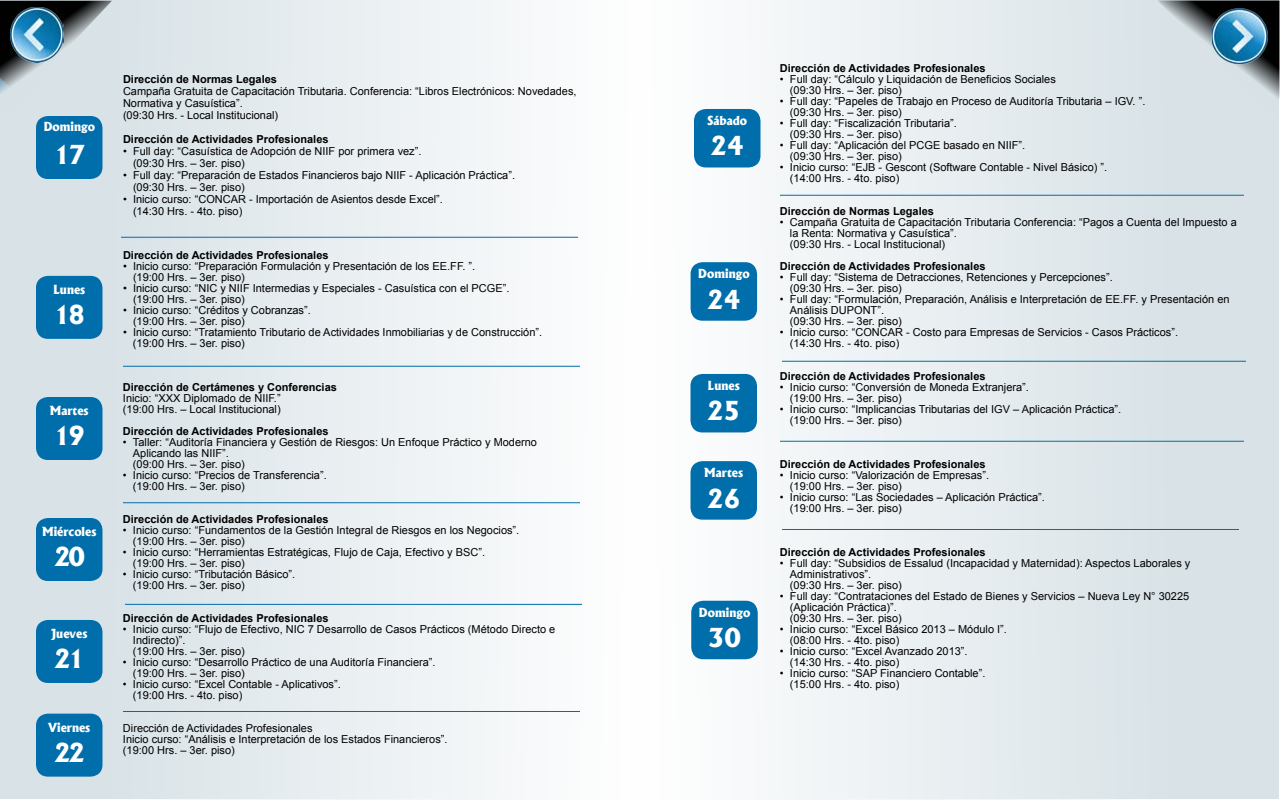
<style>
.page{position:relative;width:1280px;height:800px;background:#fff}
.page>*{position:absolute;margin:0;border:0;box-sizing:border-box;transform-origin:0 0}
.t1{font:800 25px "Albertus";letter-spacing:-.09em;color:#fff}
.t2{font:800 12px "Albertus";color:#fff}
.t3{font:11px/11px "Arial";color:#000}
.t4{font:700 11px "Arial";color:#000}
</style>
<div class="page">
<div style="left:640px;top:0;width:640px;height:800px;background:linear-gradient(to right,#fdfdfe,#d3dee4);border:1px solid #fff"></div>
<div style="left:0;top:0;width:639px;height:800px;background:linear-gradient(to right,#d2dee4,#fdfefe);border:1px solid #fff"></div>
<svg style="left:1158px;top:0;width:122px;height:120px;background:#aeb6ba"></svg>
<img style="left:0;top:1px;width:112px;height:119px">
<img style="left:1212px;top:9px;width:56px;height:54px">
<img style="left:11px;top:8px;width:53px;height:54px">
<div style="left:36px;top:116px;width:67px;height:63px;background:#006eaa;border-radius:12px"></div>
<div style="left:36px;top:276px;width:67px;height:63px;background:#006eaa;border-radius:12px"></div>
<div style="left:36px;top:397px;width:67px;height:63px;background:#006eaa;border-radius:12px"></div>
<div style="left:36px;top:620px;width:67px;height:63px;background:#006eaa;border-radius:12px"></div>
<div style="left:36px;top:518px;width:67px;height:63px;background:#006eaa;border-radius:12px"></div>
<div style="left:36px;top:714px;width:67px;height:63px;background:#006eaa;border-radius:12px"></div>
<hr style="left:121px;top:237px;width:457px;height:1px;background:#006eaa">
<hr style="left:125px;top:604px;width:457px;height:1px;background:#006eaa">
<hr style="left:123px;top:711px;width:457px;height:1px;background:#006eaa">
<div style="left:694px;top:109px;width:67px;height:58px;background:#006eaa;border-radius:12px"></div>
<div style="left:691px;top:262px;width:66px;height:59px;background:#006eaa;border-radius:12px"></div>
<div style="left:690px;top:374px;width:67px;height:58px;background:#006eaa;border-radius:12px"></div>
<div style="left:690px;top:461px;width:67px;height:59px;background:#006eaa;border-radius:12px"></div>
<hr style="left:780px;top:195px;width:464px;height:1px;background:#006eaa">
<hr style="left:782px;top:361px;width:464px;height:1px;background:#006eaa">
<div style="left:691px;top:601px;width:67px;height:58px;background:#006eaa;border-radius:12px"></div>
<hr style="left:123px;top:502px;width:457px;height:1px;background:#006eaa">
<hr style="left:782px;top:529px;width:457px;height:1px;background:#006eaa">
<hr style="left:123px;top:366px;width:457px;height:1px;background:#006eaa">
<hr style="left:780px;top:441px;width:464px;height:1px;background:#006eaa">
<p class="t2" style="left:43px;top:119px;width:53px">Domingo</p>
<h1 class="t1" style="left:54px;top:139px;width:32px">17</h1>
<p class="t2" style="left:53px;top:282px;width:34px">Lunes</p>
<h1 class="t1" style="left:54px;top:299px;width:32px">18</h1>
<p class="t2" style="left:50px;top:403px;width:40px">Martes</p>
<h1 class="t1" style="left:54px;top:420px;width:32px">19</h1>
<p class="t2" style="left:42px;top:524px;width:56px">Miércoles</p>
<h1 class="t1" style="left:54px;top:541px;width:32px">20</h1>
<p class="t2" style="left:51px;top:626px;width:38px">Jueves</p>
<h1 class="t1" style="left:54px;top:643px;width:32px">21</h1>
<p class="t2" style="left:48px;top:720px;width:44px">Viernes</p>
<h1 class="t1" style="left:54px;top:737px;width:32px">22</h1>
<p class="t4" style="left:123px;top:72px;width:156px">Dirección de Normas Legales</p>
<p class="t3" style="left:123px;top:85px;width:455px;line-height:12px">Campaña Gratuita de Capacitación Tributaria. Conferencia: “Libros Electrónicos: Novedades,<br>Normativa y Casuística”.<br>(09:30 Hrs. - Local Institucional)</p>
<p class="t4" style="left:123px;top:132px;width:207px">Dirección de Actividades Profesionales</p>
<p class="t3" style="left:133px;top:145px;width:290px;line-height:12px;text-indent:-10px">• Full day: “Casuística de Adopción de NIIF por primera vez”. (09:30 Hrs. – 3er. piso)</p>
<p class="t3" style="left:133px;top:169px;width:384px;line-height:12px;text-indent:-10px">• Full day: “Preparación de Estados Financieros bajo NIIF - Aplicación Práctica”. (09:30 Hrs. – 3er. piso)</p>
<p class="t3" style="left:133px;top:193px;width:311px;line-height:12px;text-indent:-10px">• Inicio curso: “CONCAR - Importación de Asientos desde Excel”. (14:30 Hrs. - 4to. piso)</p>
<p class="t4" style="left:123px;top:248px;width:207px">Dirección de Actividades Profesionales</p>
<p class="t3" style="left:133px;top:261px;width:344px;text-indent:-10px">• Inicio curso: “Preparación Formulación y Presentación de los EE.FF. ”. (19:00 Hrs. – 3er. piso)</p>
<p class="t3" style="left:133px;top:283px;width:378px;text-indent:-10px">• Inicio curso: “NIC y NIIF Intermedias y Especiales - Casuística con el PCGE”. (19:00 Hrs. – 3er. piso)</p>
<p class="t3" style="left:133px;top:305px;width:179px;text-indent:-10px">• Inicio curso: “Créditos y Cobranzas”. (19:00 Hrs. – 3er. piso)</p>
<p class="t3" style="left:133px;top:327px;width:411px;text-indent:-10px">• Inicio curso: “Tratamiento Tributario de Actividades Inmobiliarias y de Construcción”. (19:00 Hrs. – 3er. piso)</p>
<p class="t4" style="left:123px;top:380px;width:215px">Dirección de Certámenes y Conferencias</p>
<p class="t3" style="left:123px;top:393px;width:159px">Inicio: “XXX Diplomado de NIIF.” (19:00 Hrs. – Local Institucional)</p>
<p class="t4" style="left:123px;top:424px;width:207px">Dirección de Actividades Profesionales</p>
<p class="t3" style="left:133px;top:437px;width:406px;text-indent:-10px">• Taller: “Auditoría Financiera y Gestión de Riesgos: Un Enfoque Práctico y Moderno<br>Aplicando las NIIF”.<br>(09:00 Hrs. – 3er. piso)</p>
<p class="t3" style="left:133px;top:470px;width:195px;text-indent:-10px">• Inicio curso: “Precios de Transferencia”. (19:00 Hrs. – 3er. piso)</p>
<p class="t4" style="left:123px;top:512px;width:207px">Dirección de Actividades Profesionales</p>
<p class="t3" style="left:133px;top:525px;width:388px;text-indent:-10px">• Inicio curso: “Fundamentos de la Gestión Integral de Riesgos en los Negocios”. (19:00 Hrs. – 3er. piso)</p>
<p class="t3" style="left:133px;top:547px;width:354px;text-indent:-10px">• Inicio curso: “Herramientas Estratégicas, Flujo de Caja, Efectivo y BSC”. (19:00 Hrs. – 3er. piso)</p>
<p class="t3" style="left:133px;top:569px;width:164px;text-indent:-10px">• Inicio curso: “Tributación Básico”. (19:00 Hrs. – 3er. piso)</p>
<p class="t4" style="left:123px;top:611px;width:207px">Dirección de Actividades Profesionales</p>
<p class="t3" style="left:133px;top:624px;width:424px;text-indent:-10px">• Inicio curso: “Flujo de Efectivo, NIC 7 Desarrollo de Casos Prácticos (Método Directo e<br>Indirecto)”.<br>(19:00 Hrs. – 3er. piso)</p>
<p class="t3" style="left:133px;top:657px;width:304px;text-indent:-10px">• Inicio curso: “Desarrollo Práctico de una Auditoría Financiera”. (19:00 Hrs. – 3er. piso)</p>
<p class="t3" style="left:133px;top:679px;width:209px;text-indent:-10px">• Inicio curso: “Excel Contable - Aplicativos”. (19:00 Hrs. - 4to. piso)</p>
<p class="t3" style="left:123px;top:723px;width:326px">Dirección de Actividades Profesionales<br>Inicio curso: “Análisis e Interpretación de los Estados Financieros”. (19:00 Hrs. – 3er. piso)</p>
<p class="t2" style="left:707px;top:113px;width:42px">Sábado</p>
<h1 class="t1" style="left:711px;top:130px;width:35px">24</h1>
<p class="t2" style="left:698px;top:266px;width:53px">Domingo</p>
<h1 class="t1" style="left:707px;top:284px;width:35px">24</h1>
<p class="t2" style="left:708px;top:378px;width:34px">Lunes</p>
<h1 class="t1" style="left:707px;top:395px;width:35px">25</h1>
<p class="t2" style="left:704px;top:465px;width:40px">Martes</p>
<h1 class="t1" style="left:707px;top:483px;width:35px">26</h1>
<p class="t2" style="left:699px;top:605px;width:53px">Domingo</p>
<h1 class="t1" style="left:708px;top:622px;width:35px">30</h1>
<p class="t4" style="left:780px;top:61px;width:207px">Dirección de Actividades Profesionales</p>
<p class="t3" style="left:790px;top:74px;width:267px;text-indent:-10px">• Full day: “Cálculo y Liquidación de Beneficios Sociales (09:30 Hrs. – 3er. piso)</p>
<p class="t3" style="left:790px;top:96px;width:357px;text-indent:-10px">• Full day: “Papeles de Trabajo en Proceso de Auditoría Tributaria – IGV. ”. (09:30 Hrs. – 3er. piso)</p>
<p class="t3" style="left:790px;top:118px;width:168px;text-indent:-10px">• Full day: “Fiscalización Tributaria”. (09:30 Hrs. – 3er. piso)</p>
<p class="t3" style="left:790px;top:140px;width:237px;text-indent:-10px">• Full day: “Aplicación del PCGE basado en NIIF”. (09:30 Hrs. – 3er. piso)</p>
<p class="t3" style="left:790px;top:162px;width:319px;text-indent:-10px">• Inicio curso: “EJB - Gescont (Software Contable - Nivel Básico) ”. (14:00 Hrs. - 4to. piso)</p>
<p class="t4" style="left:780px;top:204px;width:156px">Dirección de Normas Legales</p>
<p class="t3" style="left:790px;top:217px;width:448px;text-indent:-10px">• Campaña Gratuita de Capacitación Tributaria Conferencia: “Pagos a Cuenta del Impuesto a la Renta: Normativa y Casuística”.<br>(09:30 Hrs. - Local Institucional)</p>
<p class="t4" style="left:780px;top:259px;width:207px">Dirección de Actividades Profesionales</p>
<p class="t3" style="left:790px;top:272px;width:324px;text-indent:-10px">• Full day: “Sistema de Detracciones, Retenciones y Percepciones”. (09:30 Hrs. – 3er. piso)</p>
<p class="t3" style="left:790px;top:294px;width:441px;text-indent:-10px">• Full day: “Formulación, Preparación, Análisis e Interpretación de EE.FF. y Presentación en<br>Análisis DUPONT”.<br>(09:30 Hrs. – 3er. piso)</p>
<p class="t3" style="left:790px;top:327px;width:390px;text-indent:-10px">• Inicio curso: “CONCAR - Costo para Empresas de Servicios - Casos Prácticos”. (14:30 Hrs. - 4to. piso)</p>
<p class="t4" style="left:780px;top:369px;width:207px">Dirección de Actividades Profesionales</p>
<p class="t3" style="left:790px;top:382px;width:241px;text-indent:-10px">• Inicio curso: “Conversión de Moneda Extranjera”. (19:00 Hrs. – 3er. piso)</p>
<p class="t3" style="left:790px;top:404px;width:333px;text-indent:-10px">• Inicio curso: “Implicancias Tributarias del IGV – Aplicación Práctica”. (19:00 Hrs. – 3er. piso)</p>
<p class="t4" style="left:780px;top:457px;width:207px">Dirección de Actividades Profesionales</p>
<p class="t3" style="left:790px;top:470px;width:201px;text-indent:-10px">• Inicio curso: “Valorización de Empresas”. (19:00 Hrs. – 3er. piso)</p>
<p class="t3" style="left:790px;top:492px;width:256px;text-indent:-10px">• Inicio curso: “Las Sociedades – Aplicación Práctica”. (19:00 Hrs. – 3er. piso)</p>
<p class="t4" style="left:780px;top:545px;width:207px">Dirección de Actividades Profesionales</p>
<p class="t3" style="left:790px;top:558px;width:402px;text-indent:-10px">• Full day: “Subsidios de Essalud (Incapacidad y Maternidad): Aspectos Laborales y<br>Administrativos”.<br>(09:30 Hrs. – 3er. piso)</p>
<p class="t3" style="left:790px;top:591px;width:401px;text-indent:-10px">• Full day: “Contrataciones del Estado de Bienes y Servicios – Nueva Ley N° 30225 (Aplicación Práctica)”.<br>(09:30 Hrs. – 3er. piso)</p>
<p class="t3" style="left:790px;top:624px;width:219px;text-indent:-10px">• Inicio curso: “Excel Básico 2013 – Módulo I”. (08:00 Hrs. - 4to. piso)</p>
<p class="t3" style="left:790px;top:646px;width:179px;text-indent:-10px">• Inicio curso: “Excel Avanzado 2013”. (14:30 Hrs. - 4to. piso)</p>
<p class="t3" style="left:790px;top:668px;width:197px;text-indent:-10px">• Inicio curso: “SAP Financiero Contable”. (15:00 Hrs. - 4to. piso)</p>
</div>
